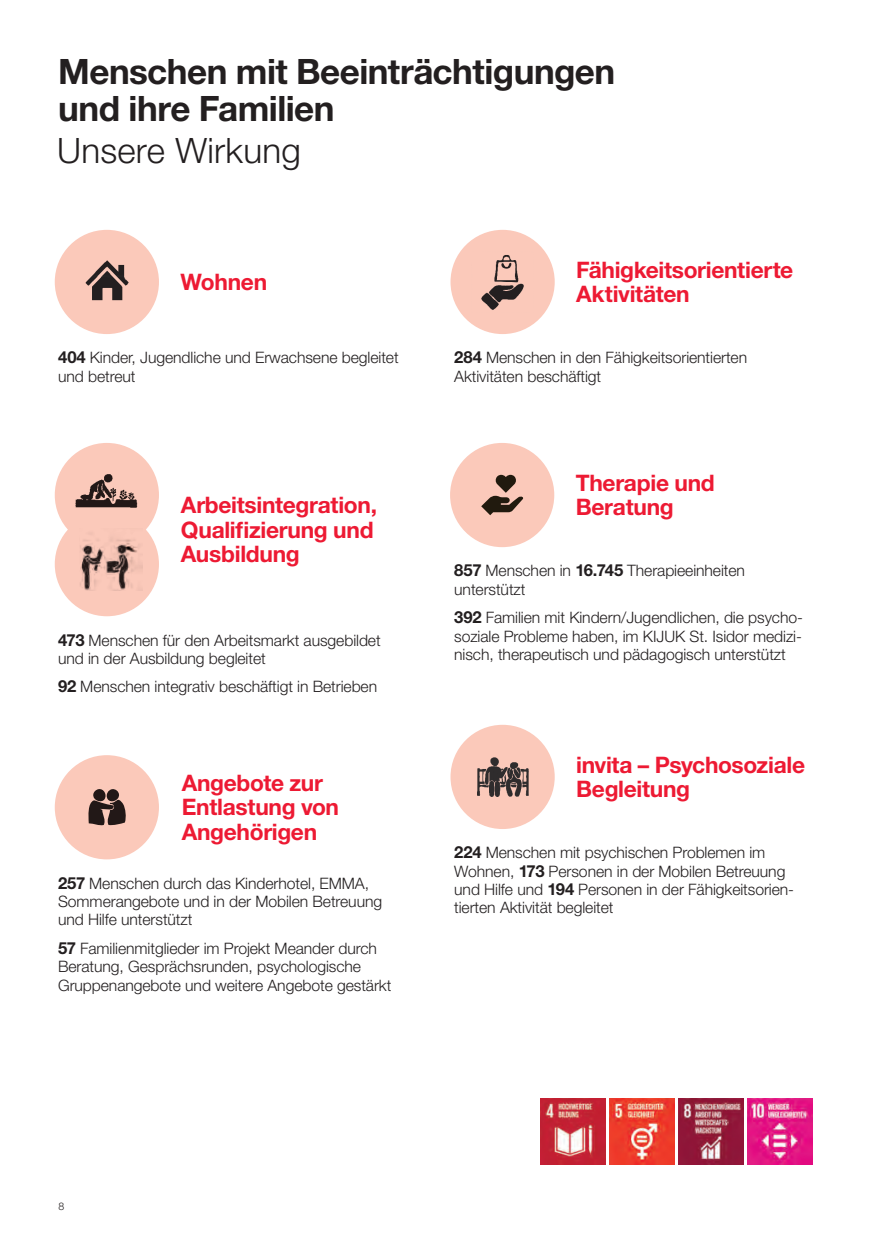
<style>
.page{position:relative;width:872px;height:1239px;background:#fff}
.page>*{position:absolute;margin:0;border:0;box-sizing:border-box;transform-origin:0 0}
.t1{font:700 35px/36.8px "Helvetica Neue LT Std";letter-spacing:-.015em;color:#231f20}
.t2{font:300 35px "Helvetica Neue LT Std";letter-spacing:.005em;color:#231f20}
.t3{font:700 22.75px/24.5px "Helvetica Neue LT Std";letter-spacing:-.015em;color:#ed1a33}
.t4{font:300 15.75px/18.4px "Helvetica Neue LT Std";letter-spacing:-.005em;color:#231f20}
.t5{font:300 10.5px "Helvetica Neue LT Std";color:#231f20}
.s1{font-weight:700;font-size:16.62px}
</style>
<div class="page">
<div style="left:450px;top:443px;width:104px;height:104px;background:#fbc9ba;border-radius:50%"></div>
<svg style="left:481px;top:475px;width:42px;height:40px"></svg>
<div style="left:55px;top:755px;width:104px;height:104px;background:#fbc9ba;border-radius:50%"></div>
<svg style="left:88px;top:789px;width:38px;height:37px"></svg>
<div style="left:55px;top:230px;width:104px;height:104px;background:#fbc9ba;border-radius:50%"></div>
<img style="left:85px;top:260px;width:44px;height:41px">
<div style="left:450px;top:230px;width:105px;height:104px;background:#fbc9ba;border-radius:50%"></div>
<img style="left:481px;top:255px;width:43px;height:55px">
<div style="left:450px;top:724px;width:105px;height:105px;background:#fbc9ba;border-radius:50%"></div>
<img style="left:477px;top:757px;width:51px;height:39px">
<div style="left:55px;top:443px;width:104px;height:104px;background:#fbc9ba;border-radius:50%"></div>
<img style="left:75px;top:474px;width:62px;height:34px">
<div style="left:55px;top:512px;width:104px;height:104px;background:#fbc9ba;border-radius:50%"></div>
<img style="left:80px;top:538px;width:63px;height:52px">
<img style="left:540px;top:1098px;width:66px;height:66px">
<img style="left:609px;top:1098px;width:66px;height:66px">
<img style="left:678px;top:1098px;width:66px;height:66px">
<img style="left:747px;top:1098px;width:65px;height:66px">
<h1 class="t1" style="left:58px;top:52px;width:558px">Menschen mit Beeinträchtigungen und ihre Familien</h1>
<h1 class="t2" style="left:57px;top:129px;width:245px">Unsere Wirkung</h1>
<h2 class="t3" style="left:180px;top:269px;width:88px">Wohnen</h2>
<p class="t4" style="left:58px;top:348px;width:342px"><span class="s1">404</span> Kinder, Jugendliche und Erwachsene begleitet und betreut</p>
<h2 class="t3" style="left:181px;top:492px;width:198px">Arbeitsintegration,<br>Qualifizierung und<br>Ausbildung</h2>
<p class="t4" style="left:58px;top:630px;width:324px"><span class="s1">473</span> Menschen für den Arbeitsmarkt ausgebildet und in der Ausbildung begleitet</p>
<p class="t4" style="left:58px;top:677px;width:321px"><span class="s1">92</span> Menschen integrativ beschäftigt in Betrieben</p>
<h2 class="t3" style="left:182px;top:770px;width:159px">Angebote zur<br>Entlastung von<br>Angehörigen</h2>
<p class="t4" style="left:58px;top:873px;width:326px"><span class="s1">257</span> Menschen durch das Kinderhotel, EMMA,<br>Sommerangebote und in der Mobilen Betreuung und Hilfe unterstützt</p>
<p class="t4" style="left:58px;top:938px;width:335px"><span class="s1">57</span> Familienmitglieder im Projekt Meander durch<br>Beratung, Gesprächsrunden, psychologische<br>Gruppenangebote und weitere Angebote gestärkt</p>
<h2 class="t3" style="left:576px;top:257px;width:219px">Fähigkeitsorientierte<br>Aktivitäten</h2>
<p class="t4" style="left:454px;top:348px;width:294px"><span class="s1">284</span> Menschen in den Fähigkeitsorientierten<br>Aktivitäten beschäftigt</p>
<h2 class="t3" style="left:576px;top:470px;width:141px">Therapie und<br>Beratung</h2>
<p class="t4" style="left:454px;top:561px;width:292px"><span class="s1">857</span> Menschen in <span class="s1">16.745</span> Therapieeinheiten unterstützt</p>
<p class="t4" style="left:454px;top:608px;width:350px;text-align:justify"><span class="s1">392</span> Familien mit Kindern/Jugendlichen, die psycho&shy;soziale Probleme haben, im KIJUK St. Isidor medizi&shy;nisch, therapeutisch und pädagogisch unterstützt</p>
<h2 class="t3" style="left:576px;top:751px;width:230px">invita – Psychosoziale<br>Begleitung</h2>
<p class="t4" style="left:454px;top:843px;width:341px"><span class="s1">224</span> Menschen mit psychischen Problemen im Wohnen, <span class="s1">173</span> Personen in der Mobilen Betreuung und Hilfe und <span class="s1">194</span> Personen in der Fähigkeitsorien&shy;tierten Aktivität begleitet</p>
<p class="t5" style="left:58px;top:1199px;width:7px">8</p>
</div>
